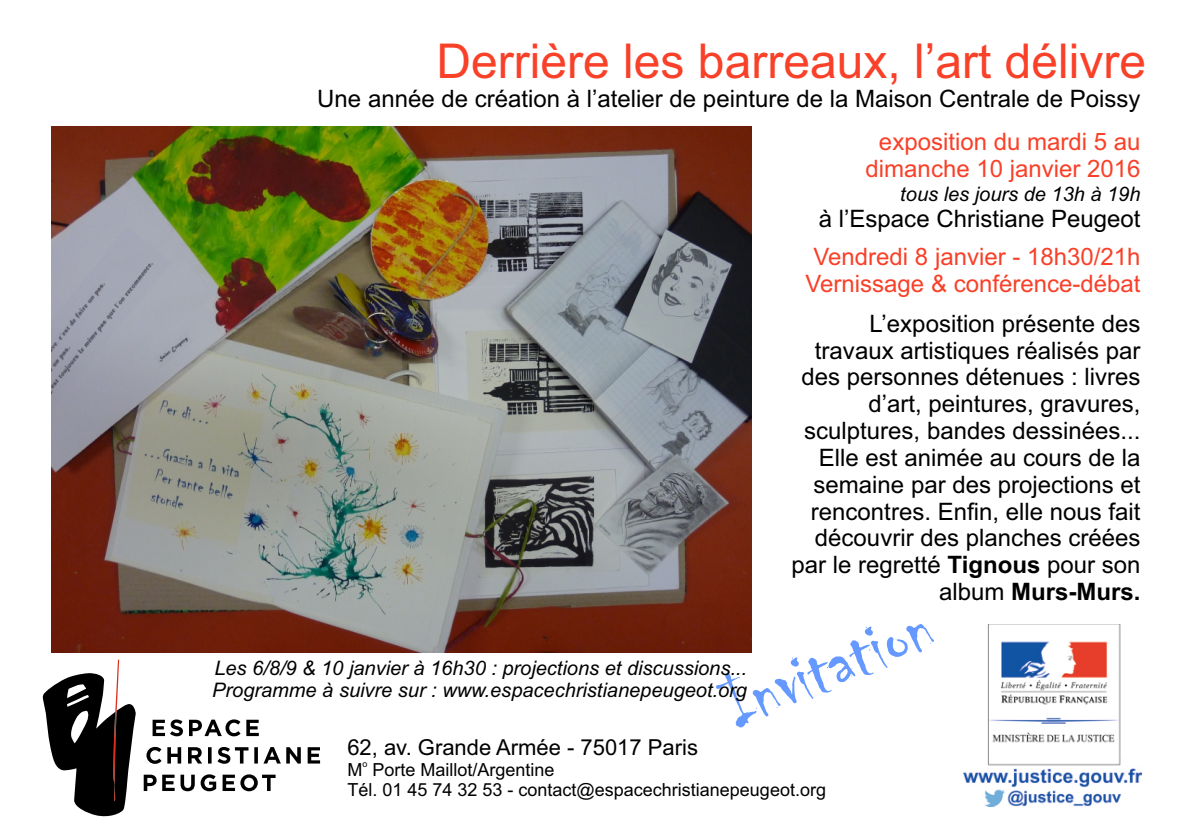
<style>
.page{position:relative;width:1191px;height:840px;background:#fff}
.page>*{position:absolute;margin:0;border:0;box-sizing:border-box;transform-origin:0 0}
.t1{font:79.2px "Chiller Plain";color:#69f}
.t2{font:48px "Arial";color:#f94028}
.t3{font:24px/26.8px "Arial";color:#000;text-align:right}
.t4{font:24px/26.8px "Arial";color:#f94028;text-align:center}
.t5{font:22px "Arial";color:#000}
.t6{font:italic 20px/22.4px "Arial";color:#000}
.t7{font:18px/20.2px "Arial";color:#000}
.t8{font:9px "Arial";color:#000}
.s1{font-weight:700}
</style>
<div class="page">
<img style="left:51px;top:127px;width:700px;height:525px">
<svg style="left:144px;top:774px;width:131px;height:16px"></svg>
<svg style="left:146px;top:746px;width:174px;height:17px"></svg>
<svg style="left:153px;top:719px;width:106px;height:17px"></svg>
<svg style="left:43px;top:659px;width:93px;height:158px"></svg>
<img style="left:963px;top:624px;width:178px;height:182px">
<h2 class="t2" style="left:436px;top:43px;width:711px">Derrière les barreaux, l’art délivre</h2>
<p class="t3" style="left:317px;top:88px;width:825px">Une année de création à l’atelier de peinture de la Maison Centrale de Poissy</p>
<p class="t4" style="left:865px;top:131px;width:276px">exposition du mardi 5 au dimanche 10 janvier 2016</p>
<p class="t6" style="left:900px;top:184px;width:242px">tous les jours de 13h à 19h</p>
<p class="t3" style="left:819px;top:207px;width:323px">à l’Espace Christiane Peugeot</p>
<p class="t4" style="left:805px;top:245px;width:336px">Vendredi 8 janvier - 18h30/21h<br>Vernissage &amp; conférence-débat</p>
<p class="t3" style="left:791px;top:312px;width:351px">L’exposition présente des travaux artistiques réalisés par des personnes détenues : livres d’art, peintures, gravures, sculptures, bandes dessinées...<br>Elle est animée au cours de la semaine par des projections et rencontres. Enfin, elle nous fait découvrir des planches créées par le regretté <span class="s1">Tignous</span> pour son album <span class="s1">Murs-Murs.</span></p>
<h1 class="t1" style="left:714px;top:678px;width:222px;rotate:-23deg">Invitation</h1>
<p class="t6" style="left:212px;top:658px;width:536px">Les 6/8/9 &amp; 10 janvier à 16h30 : projections et discussions...<br>Programme à suivre sur : www.espacechristianepeugeot.org</p>
<p class="t5" style="left:347px;top:738px;width:352px">62, av. Grande Armée - 75017 Paris</p>
<p class="t8" style="left:362px;top:759px;width:7px">o</p>
<p class="t7" style="left:347px;top:760px;width:480px">M Porte Maillot/Argentine<br>Tél. 01 45 74 32 53 - contact@espacechristianepeugeot.org</p>
</div>
